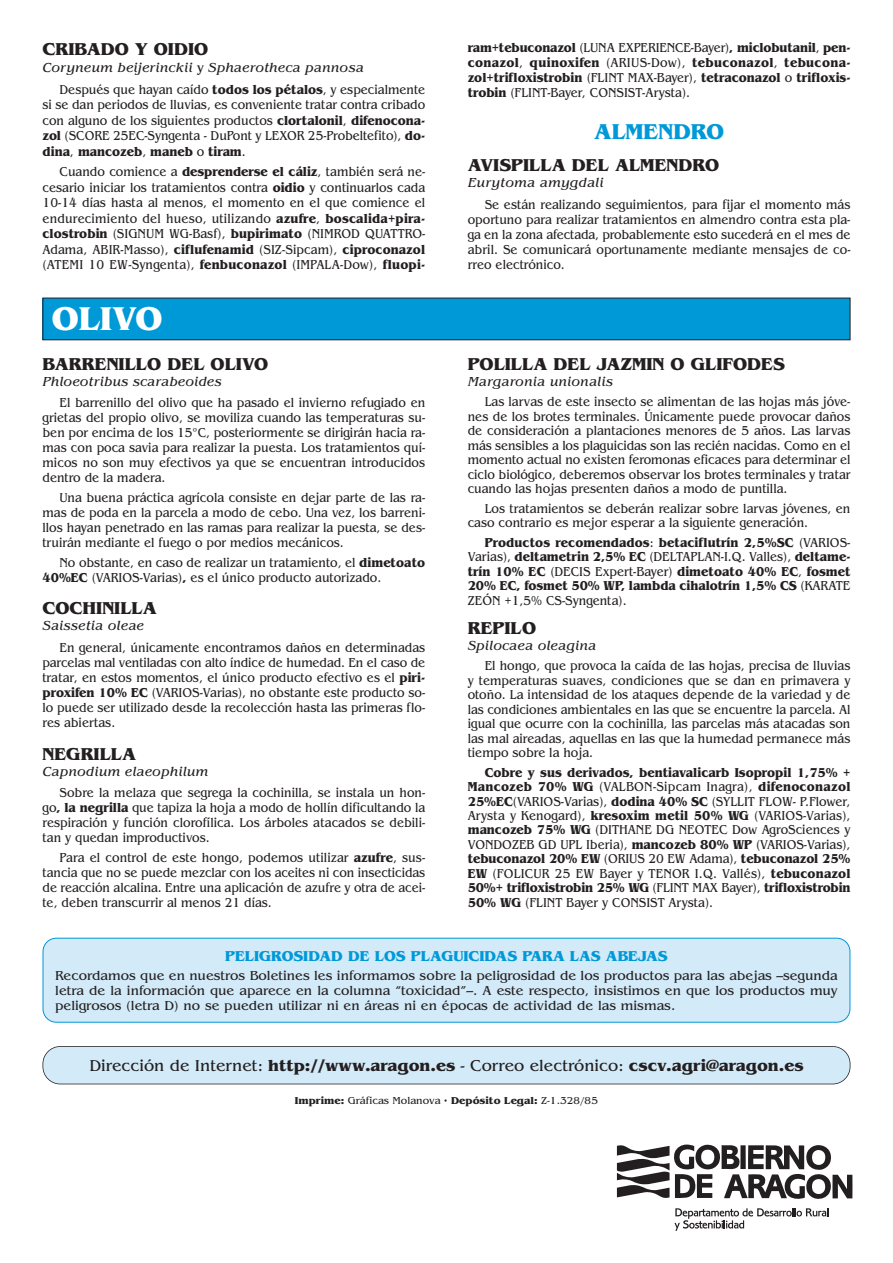
<style>
.page{position:relative;width:893px;height:1263px;background:#fff}
.page>*{position:absolute;margin:0;border:0;box-sizing:border-box;transform-origin:0 0}
.t1{font:700 34.5px "Benguiat";color:#fff}
.t2{font:700 22.5px "Benguiat";color:#0099d8}
.t3{font:700 18px "Benguiat";color:#231f20}
.t4{font:16.5px "Benguiat";color:#231f20}
.t5{font:700 15px "Benguiat";color:#0099d8}
.t6{font:13.5px/15px "Benguiat";color:#231f20;text-align:justify;scale:.9 1}
.t7{font:700 13.5px/14.4px "Benguiat";color:#231f20;text-align:justify;scale:.9 1}
.t8{font:13.5px/15px "Benguiat";color:#231f20;text-align:justify}
.t9{font:italic 13.5px/22.2px "Benguiat";color:#231f20}
.t10{font:10.5px "Benguiat";color:#231f20}
.s1{font-style:normal}
.s2{font-weight:700;font-style:normal}
.s3{font-weight:700}
.s4{font-weight:400}
</style>
<div class="page">
<div style="left:43px;top:298px;width:807px;height:42px;background:#0099d8"></div>
<div style="left:43px;top:298px;width:807px;height:42px;border:1px solid #231f20"></div>
<div style="left:43px;top:938px;width:807px;height:85px;background:#d3eaf8"></div>
<svg style="left:617px;top:1144px;width:236px;height:55px"></svg>
<svg style="left:674px;top:1208px;width:154px;height:23px"></svg>
<div style="left:43px;top:1046px;width:807px;height:38px;background:#d3eaf8;border-radius:17px"></div>
<div style="left:43px;top:1046px;width:807px;height:38px;border:2px solid #231f20;border-radius:18px"></div>
<h3 class="t3" style="left:43px;top:42px;width:167px">CRIBADO Y OIDIO</h3>
<p class="t9" style="left:60px;top:57px;width:367px;text-indent:-17px">Coryneum beijerinckii <span class="s1">y</span> Sphaerotheca pannosa<br><span class="s1">Después que hayan caído</span> <span class="s2">todos los pétalos</span><span class="s1">, y especialmente</span></p>
<p class="t6" style="left:43px;top:98px;width:427px;line-height:15.5px">si se dan periodos de lluvias, es conveniente tratar contra cribado con alguno de los siguientes productos <span class="s3">clortalonil</span>, <span class="s3">difenocona&shy;zol</span> (SCORE 25EC-Syngenta - DuPont y LEXOR 25-Probeltefito), <span class="s3">do&shy;dina</span>, <span class="s3">mancozeb</span>, <span class="s3">maneb</span> o <span class="s3">tiram</span>.</p>
<p class="t6" style="left:43px;top:165px;width:427px;line-height:15.5px;text-indent:17px">Cuando comience a <span class="s3">desprenderse el cáliz</span>, también será ne&shy;cesario iniciar los tratamientos contra <span class="s3">oidio</span> y continuarlos cada 10-14 días hasta al menos, el momento en el que comience el endurecimiento del hueso, utilizando <span class="s3">azufre</span>, <span class="s3">boscalida+pira&shy;clostrobin</span> (SIGNUM WG-Basf), <span class="s3">bupirimato</span> (NIMROD QUATTRO-Adama, ABIR-Masso), <span class="s3">ciflufenamid</span> (SIZ-Sipcam), <span class="s3">ciproconazol </span>(ATEMI 10 EW-Syngenta), <span class="s3">fenbuconazol</span> (IMPALA-Dow), <span class="s3">fluopi-</span></p>
<h1 class="t1" style="left:52px;top:306px;width:112px">OLIVO</h1>
<h3 class="t3" style="left:43px;top:357px;width:227px">BARRENILLO DEL OLIVO</h3>
<p class="t9" style="left:43px;top:371px;width:181px">Phloeotribus scarabeoides</p>
<p class="t6" style="left:43px;top:396px;width:427px;text-indent:17px">El barrenillo del olivo que ha pasado el invierno refugiado en grietas del propio olivo, se moviliza cuando las temperaturas su&shy;ben por encima de los 15ºC, posteriormente se dirigirán hacia ra&shy;mas con poca savia para realizar la puesta. Los tratamientos quí&shy;micos no son muy efectivos ya que se encuentran introducidos dentro de la madera.</p>
<p class="t6" style="left:43px;top:491px;width:427px;text-indent:17px">Una buena práctica agrícola consiste en dejar parte de las ra&shy;mas de poda en la parcela a modo de cebo. Una vez, los barreni&shy;llos hayan penetrado en las ramas para realizar la puesta, se des&shy;truirán mediante el fuego o por medios mecánicos.</p>
<p class="t6" style="left:43px;top:556px;width:427px;text-indent:17px">No obstante, en caso de realizar un tratamiento, el <span class="s3">dimetoato<br>40%EC</span> (VARIOS-Varias)<span class="s3">,</span> es el único producto autorizado.</p>
<h3 class="t3" style="left:43px;top:602px;width:116px">COCHINILLA</h3>
<p class="t9" style="left:43px;top:616px;width:103px">Saissetia oleae</p>
<p class="t6" style="left:43px;top:641px;width:427px;text-indent:17px">En general, únicamente encontramos daños en determinadas parcelas mal ventiladas con alto índice de humedad. En el caso de tratar, en estos momentos, el único producto efectivo es el <span class="s3">piri&shy;proxifen 10% EC</span> (VARIOS-Varias), no obstante este producto so&shy;lo puede ser utilizado desde la recolección hasta las primeras flo&shy;res abiertas.</p>
<h3 class="t3" style="left:43px;top:747px;width:95px">NEGRILLA</h3>
<p class="t9" style="left:43px;top:761px;width:168px">Capnodium elaeophilum</p>
<p class="t6" style="left:43px;top:786px;width:427px;text-indent:17px">Sobre la melaza que segrega la cochinilla, se instala un hon&shy;go<span class="s3">, la negrilla</span> que tapiza la hoja a modo de hollín dificultando la respiración y función clorofílica. Los árboles atacados se debili&shy;tan y quedan improductivos.</p>
<p class="t6" style="left:43px;top:851px;width:427px;text-indent:17px">Para el control de este hongo, podemos utilizar <span class="s3">azufre</span>, sus&shy;tancia que no se puede mezclar con los aceites ni con insecticidas de reacción alcalina. Entre una aplicación de azufre y otra de acei&shy;te, deben transcurrir al menos 21 días.</p>
<p class="t7" style="left:468px;top:41px;width:427px;line-height:15px">ram+tebuconazol <span class="s4">(LUNA EXPERIENCE-Bayer)</span>, miclobutanil<span class="s4">,</span> pen&shy;conazol<span class="s4">,</span> quinoxifen <span class="s4">(ARIUS-Dow),</span> tebuconazol<span class="s4">,</span> tebucona&shy;zol+trifloxistrobin <span class="s4">(FLINT MAX-Bayer),</span> tetraconazol <span class="s4">o</span> trifloxis&shy;trobin <span class="s4">(FLINT-Bayer, CONSIST-Arysta).</span></p>
<h2 class="t2" style="left:594px;top:123px;width:131px">ALMENDRO</h2>
<h3 class="t3" style="left:468px;top:159px;width:253px">AVISPILLA DEL ALMENDRO</h3>
<p class="t9" style="left:468px;top:173px;width:137px">Eurytoma amygdali</p>
<p class="t6" style="left:468px;top:198px;width:427px;text-indent:17px">Se están realizando seguimientos, para fijar el momento más oportuno para realizar tratamientos en almendro contra esta pla&shy;ga en la zona afectada, probablemente esto sucederá en el mes de abril. Se comunicará oportunamente mediante mensajes de co&shy;rreo electrónico.</p>
<h3 class="t3" style="left:468px;top:357px;width:319px">POLILLA DEL JAZMIN O GLIFODES</h3>
<p class="t9" style="left:468px;top:372px;width:147px">Margaronia unionalis</p>
<p class="t6" style="left:468px;top:396px;width:427px;line-height:14.4px;text-indent:17px">Las larvas de este insecto se alimentan de las hojas más jóve&shy;nes de los brotes terminales. Únicamente puede provocar daños de consideración a plantaciones menores de 5 años. Las larvas más sensibles a los plaguicidas son las recién nacidas. Como en el momento actual no existen feromonas eficaces para determinar el ciclo biológico, deberemos observar los brotes terminales y tratar cuando las hojas presenten daños a modo de puntilla.</p>
<p class="t6" style="left:468px;top:502px;width:427px;line-height:14.5px;text-indent:17px">Los tratamientos se deberán realizar sobre larvas jóvenes, en caso contrario es mejor esperar a la siguiente generación.</p>
<p class="t7" style="left:468px;top:536px;width:427px;text-indent:17px">Productos recomendados<span class="s4">:</span> betaciflutrín 2,5%SC <span class="s4">(VARIOS-Varias),</span> deltametrin 2,5% EC <span class="s4">(DELTAPLAN-I.Q. Valles),</span> deltame&shy;trín 10% EC <span class="s4">(DECIS Expert-Bayer)</span> dimetoato 40% EC<span class="s4">,</span> fosmet 20% EC, fosmet 50% WP, lambda cihalotrín 1,5% CS <span class="s4">(KARATE ZEÓN +1,5% CS-Syngenta).</span></p>
<h3 class="t3" style="left:468px;top:621px;width:70px">REPILO</h3>
<p class="t9" style="left:468px;top:635px;width:130px">Spilocaea oleagina</p>
<p class="t6" style="left:468px;top:660px;width:427px;line-height:14.4px;text-indent:17px">El hongo, que provoca la caída de las hojas, precisa de lluvias y temperaturas suaves, condiciones que se dan en primavera y otoño. La intensidad de los ataques depende de la variedad y de las condiciones ambientales en las que se encuentre la parcela. Al igual que ocurre con la cochinilla, las parcelas más atacadas son las mal aireadas, aquellas en las que la humedad permanece más tiempo sobre la hoja.</p>
<p class="t6" style="left:468px;top:766px;width:427px;line-height:14.4px;text-indent:17px"><span class="s3">Cobre y sus derivados, bentiavalicarb Isopropil 1,75% + Mancozeb 70% WG</span> (VALBON-Sipcam Inagra), <span class="s3">difenoconazol 25%EC</span>(VARIOS-Varias), <span class="s3">dodina 40% SC</span> (SYLLIT FLOW- P.Flower, Arysta y Kenogard), <span class="s3">kresoxim metil 50% WG</span> (VARIOS-Varias), <span class="s3">mancozeb 75% WG</span> (DITHANE DG NEOTEC Dow AgroSciences y VONDOZEB GD UPL Iberia), <span class="s3">mancozeb 80% WP</span> (VARIOS-Varias), <span class="s3">tebuconazol 20% EW</span> (ORIUS 20 EW Adama), <span class="s3">tebuconazol 25% EW</span> (FOLICUR 25 EW Bayer y TENOR I.Q. Vallés), <span class="s3">tebuconazol 50%+ trifloxistrobin 25% WG</span> (FLINT MAX Bayer), <span class="s3">trifloxistrobin 50% WG</span> (FLINT Bayer y CONSIST Arysta).</p>
<p class="t5" style="left:225px;top:950px;width:444px">PELIGROSIDAD DE LOS PLAGUICIDAS PARA LAS ABEJAS</p>
<p class="t8" style="left:55px;top:969px;width:784px">Recordamos que en nuestros Boletines les informamos sobre la peligrosidad de los productos para las abejas –segunda letra de la información que aparece en la columna “toxicidad”–. A este respecto, insistimos en que los productos muy peligrosos (letra D) no se pueden utilizar ni en áreas ni en épocas de actividad de las mismas.</p>
<p class="t4" style="left:89px;top:1059px;width:716px">Dirección de Internet: <span class="s3">http://www.aragon.es</span> - Correo electrónico: <span class="s3">cscv.agri@aragon.es</span></p>
<p class="t10" style="left:295px;top:1097px;width:305px"><span class="s3">Imprime:</span> Gráficas Molanova • <span class="s3">Depósito Legal:</span> Z-1.328/85</p>
</div>
